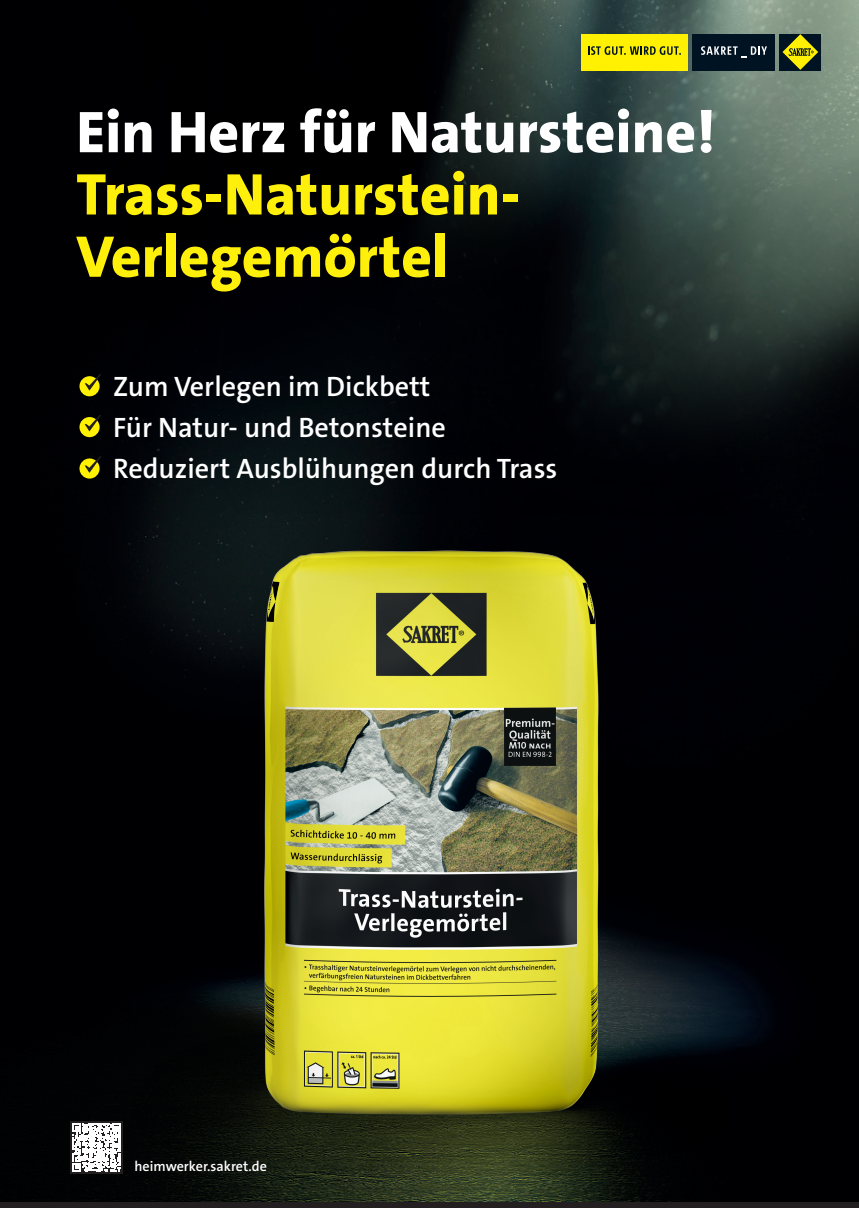
<style>
.page{position:relative;width:859px;height:1208px;background:#fff}
.page>*{position:absolute;margin:0;border:0;box-sizing:border-box;transform-origin:0 0}
.t1{font:59.4px/62.3px "The Sans LP8 Ex Bld";color:#fff00b}
.t2{font:59.4px "The Sans LP8 Ex Bld";color:#fff}
.t3{font:28.2px/41px "The Sans LP6 Se Bld";color:#fff}
.t4{font:14.1px "The Sans LP6 Se Bld";color:#fff}
</style>
<div class="page">
<img style="left:0;top:0;width:859px;height:1208px">
<div style="left:581px;top:34px;width:107px;height:36px;background:#fff101"></div>
<svg style="left:588px;top:46px;width:93px;height:9px"></svg>
<div style="left:692px;top:34px;width:83px;height:36px;background:#001322"></div>
<svg style="left:701px;top:46px;width:66px;height:12px"></svg>
<div style="left:780px;top:34px;width:41px;height:36px;background:#001322"></div>
<svg style="left:782px;top:34px;width:36px;height:36px"></svg>
<img style="left:56px;top:471px;width:747px;height:707px">
<img style="left:265px;top:551px;width:333px;height:562px">
<div style="left:79px;top:376px;width:21px;height:20px;background:#fff101;border-radius:50%"></div>
<svg style="left:85px;top:374px;width:16px;height:16px"></svg>
<div style="left:79px;top:417px;width:21px;height:20px;background:#fff101;border-radius:50%"></div>
<svg style="left:85px;top:415px;width:16px;height:16px"></svg>
<div style="left:79px;top:458px;width:21px;height:20px;background:#fff101;border-radius:50%"></div>
<svg style="left:85px;top:456px;width:16px;height:17px"></svg>
<svg style="left:70px;top:1121px;width:53px;height:52px"></svg>
<svg style="left:73px;top:1123px;width:47px;height:48px"></svg>
<h1 class="t2" style="left:76px;top:94px;width:641px">Ein Herz für Natursteine!</h1>
<h1 class="t1" style="left:76px;top:164px;width:446px">Trass-Naturstein-<br>Verlegemörtel</h1>
<p class="t3" style="left:113px;top:366px;width:446px">Zum Verlegen im Dickbett<br>Für Natur- und Betonsteine<br>Reduziert Ausblühungen durch Trass</p>
<p class="t4" style="left:134px;top:1157px;width:134px">heimwerker.sakret.de</p>
</div>
